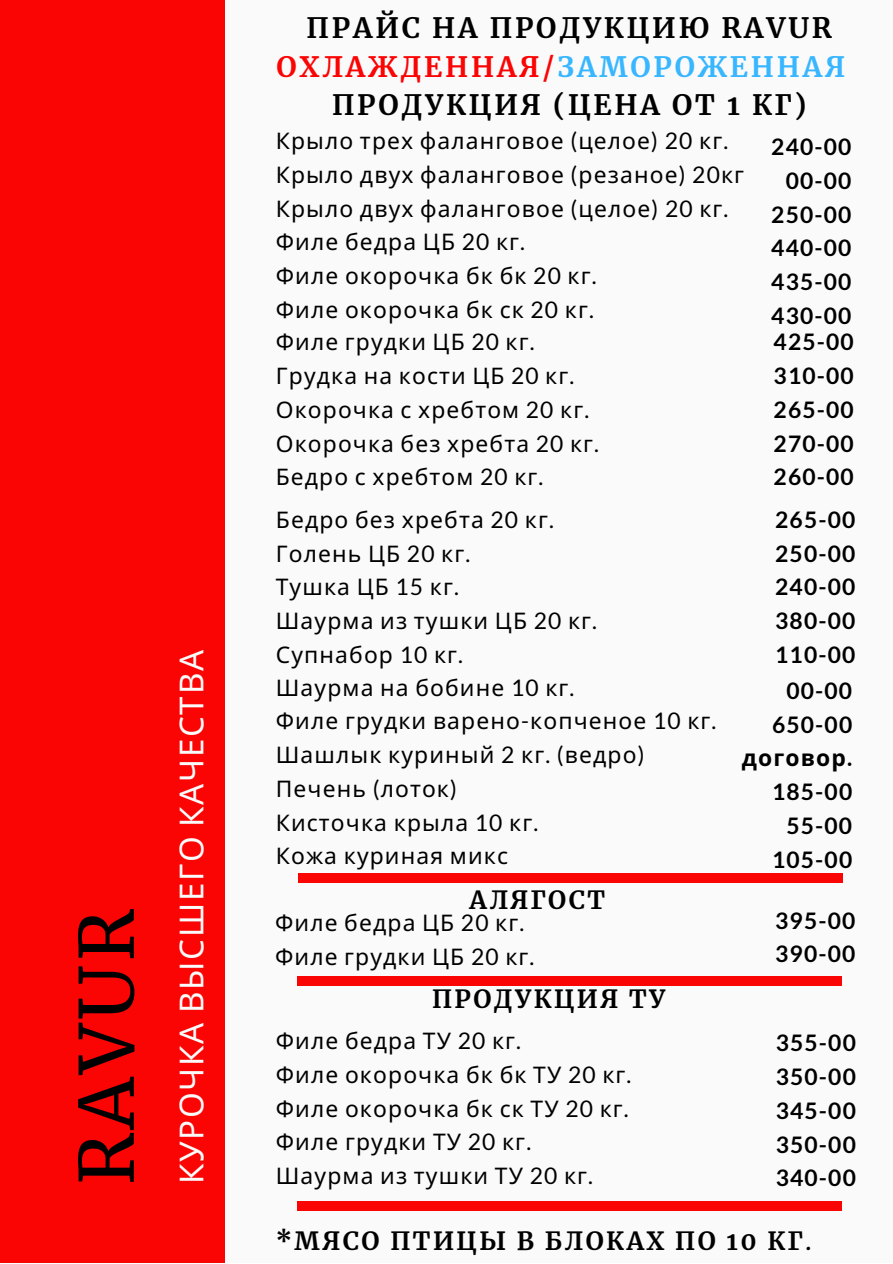
<style>
.page{position:relative;width:893px;height:1264px;background:#fff}
.page>*{position:absolute;margin:0;border:0;box-sizing:border-box;transform-origin:0 0}
.t1{font:74.4px "Merriweather";color:#000}
.t2{font:33px "Noto Sans";letter-spacing:.05em;color:#fafafa}
.t3{font:700 27.75px "Merriweather";letter-spacing:.1em;color:#000}
.t4{font:700 27.75px "Merriweather";letter-spacing:.1em;color:#fa0404}
.t5{font:700 24.75px "Merriweather";letter-spacing:.1em;color:#000}
.t6{font:22.8px "Noto Sans";letter-spacing:.05em;color:#000}
.t7{font:700 22.8px "Lato";letter-spacing:.05em;color:#000}
.t8{font:700 22.8px "Noto Sans";letter-spacing:.05em;color:#000}
.s1{color:#38b6ff}
.s2{font-family:"Lato"}
.s3{font-weight:400}
</style>
<div class="page">
<div style="left:0;top:0;width:892px;height:1262px;background:#fa0404"></div>
<div style="left:226px;top:0;width:666px;height:1262px;background:#fafafa"></div>
<div style="left:298px;top:873px;width:544px;height:9px;background:#fa0404"></div>
<div style="left:297px;top:976px;width:544px;height:9px;background:#fa0404"></div>
<div style="left:297px;top:1200px;width:544px;height:9px;background:#fa0404"></div>
<p class="t1" style="left:61px;top:1185px;width:278px;rotate:-90deg">RAVUR</p>
<p class="t2" style="left:168px;top:1184px;width:535px;rotate:-90deg">КУРОЧКА ВЫСШЕГО КАЧЕСТВА</p>
<p class="t3" style="left:306px;top:11px;width:526px">ПРАЙС НА ПРОДУКЦИЮ RAVUR</p>
<p class="t4" style="left:276px;top:49px;width:570px">ОХЛАЖДЕННАЯ/<span class="s1">ЗАМОРОЖЕННАЯ</span></p>
<p class="t3" style="left:332px;top:87px;width:476px">ПРОДУКЦИЯ (ЦЕНА ОТ 1 КГ)</p>
<p class="t6" style="left:276px;top:125px;width:454px">Крыло трех фаланговое <span class="s2">(</span>целое<span class="s2">) 20</span> кг<span class="s2">.</span></p>
<p class="t6" style="left:276px;top:158px;width:470px">Крыло двух фаланговое <span class="s2">(</span>резаное<span class="s2">) 20</span>кг</p>
<p class="t6" style="left:276px;top:192px;width:454px">Крыло двух фаланговое <span class="s2">(</span>целое<span class="s2">) 20</span> кг<span class="s2">.</span></p>
<p class="t6" style="left:276px;top:226px;width:251px">Филе бедра ЦБ <span class="s2">20</span> кг<span class="s2">.</span></p>
<p class="t6" style="left:276px;top:260px;width:322px">Филе окорочка бк бк <span class="s2">20</span> кг<span class="s2">.</span></p>
<p class="t6" style="left:276px;top:293px;width:319px">Филе окорочка бк ск <span class="s2">20</span> кг<span class="s2">.</span></p>
<p class="t7" style="left:771px;top:133px;width:82px">240-00</p>
<p class="t7" style="left:785px;top:166px;width:67px">00-00</p>
<p class="t7" style="left:771px;top:200px;width:82px">250-00</p>
<p class="t7" style="left:771px;top:234px;width:82px">440-00</p>
<p class="t7" style="left:771px;top:267px;width:82px">435-00</p>
<p class="t7" style="left:771px;top:301px;width:82px">430-00</p>
<p class="t6" style="left:276px;top:326px;width:260px">Филе грудки ЦБ <span class="s2">20</span> кг<span class="s2">.</span></p>
<p class="t6" style="left:276px;top:360px;width:300px">Грудка на кости ЦБ <span class="s2">20</span> кг<span class="s2">.</span></p>
<p class="t6" style="left:276px;top:393px;width:315px">Окорочка с хребтом <span class="s2">20</span> кг<span class="s2">.</span></p>
<p class="t6" style="left:276px;top:427px;width:325px">Окорочка без хребта <span class="s2">20</span> кг<span class="s2">.</span></p>
<p class="t6" style="left:276px;top:461px;width:269px">Бедро с хребтом <span class="s2">20</span> кг<span class="s2">.</span></p>
<p class="t6" style="left:276px;top:503px;width:279px">Бедро без хребта <span class="s2">20</span> кг<span class="s2">.</span></p>
<p class="t6" style="left:276px;top:537px;width:196px">Голень ЦБ <span class="s2">20</span> кг<span class="s2">.</span></p>
<p class="t6" style="left:276px;top:571px;width:185px">Тушка ЦБ <span class="s2">15</span> кг<span class="s2">.</span></p>
<p class="t6" style="left:276px;top:604px;width:323px">Шаурма из тушки ЦБ <span class="s2">20</span> кг<span class="s2">.</span></p>
<p class="t6" style="left:276px;top:638px;width:189px">Супнабор <span class="s2">10</span> кг<span class="s2">.</span></p>
<p class="t6" style="left:276px;top:671px;width:300px">Шаурма на бобине <span class="s2">10</span> кг<span class="s2">.</span></p>
<p class="t6" style="left:276px;top:705px;width:442px">Филе грудки варено<span class="s2">-</span>копченое <span class="s2">10</span> кг<span class="s2">.</span></p>
<p class="t6" style="left:276px;top:738px;width:370px">Шашлык куриный <span class="s2">2</span> кг<span class="s2">. (</span>ведро<span class="s2">)</span></p>
<p class="t6" style="left:276px;top:772px;width:183px">Печень <span class="s2">(</span>лоток<span class="s2">)</span></p>
<p class="t6" style="left:276px;top:806px;width:264px">Кисточка крыла <span class="s2">10</span> кг<span class="s2">.</span></p>
<p class="t6" style="left:276px;top:840px;width:234px">Кожа куриная микс</p>
<p class="t5" style="left:469px;top:885px;width:137px">АЛЯГОСТ</p>
<p class="t6" style="left:275px;top:906px;width:251px">Филе бедра ЦБ <span class="s2">20</span> кг<span class="s2">.</span></p>
<p class="t6" style="left:275px;top:940px;width:261px">Филе грудки ЦБ <span class="s2">20</span> кг<span class="s2">.</span></p>
<p class="t5" style="left:432px;top:983px;width:235px">ПРОДУКЦИЯ ТУ</p>
<p class="t6" style="left:276px;top:1024px;width:247px">Филе бедра ТУ <span class="s2">20</span> кг<span class="s2">.</span></p>
<p class="t6" style="left:276px;top:1058px;width:357px">Филе окорочка бк бк ТУ <span class="s2">20</span> кг<span class="s2">.</span></p>
<p class="t6" style="left:276px;top:1092px;width:354px">Филе окорочка бк ск ТУ <span class="s2">20</span> кг<span class="s2">.</span></p>
<p class="t6" style="left:276px;top:1125px;width:257px">Филе грудки ТУ <span class="s2">20</span> кг<span class="s2">.</span></p>
<p class="t6" style="left:276px;top:1159px;width:319px">Шаурма из тушки ТУ <span class="s2">20</span> кг<span class="s2">.</span></p>
<p class="t7" style="left:773px;top:328px;width:82px">425-00</p>
<p class="t7" style="left:773px;top:361px;width:82px">310-00</p>
<p class="t7" style="left:773px;top:395px;width:82px">265-00</p>
<p class="t7" style="left:773px;top:429px;width:82px">270-00</p>
<p class="t7" style="left:773px;top:463px;width:82px">260-00</p>
<p class="t7" style="left:775px;top:505px;width:82px">265-00</p>
<p class="t7" style="left:775px;top:539px;width:82px">250-00</p>
<p class="t7" style="left:775px;top:573px;width:82px">240-00</p>
<p class="t7" style="left:775px;top:606px;width:82px">380-00</p>
<p class="t7" style="left:775px;top:640px;width:82px">110-00</p>
<p class="t7" style="left:786px;top:676px;width:67px">00-00</p>
<p class="t7" style="left:772px;top:710px;width:82px">650-00</p>
<p class="t8" style="left:741px;top:742px;width:112px">договор<span class="s2">.</span></p>
<p class="t7" style="left:772px;top:777px;width:82px">185-00</p>
<p class="t7" style="left:786px;top:811px;width:67px">55-00</p>
<p class="t7" style="left:772px;top:845px;width:82px">105-00</p>
<p class="t7" style="left:775px;top:906px;width:82px">395-00</p>
<p class="t7" style="left:775px;top:939px;width:82px">390-00</p>
<p class="t7" style="left:775px;top:1028px;width:82px">355-00</p>
<p class="t7" style="left:775px;top:1062px;width:82px">350-00</p>
<p class="t7" style="left:775px;top:1096px;width:82px">345-00</p>
<p class="t7" style="left:775px;top:1130px;width:82px">350-00</p>
<p class="t7" style="left:775px;top:1163px;width:82px">340-00</p>
<p class="t5" style="left:276px;top:1225px;width:537px">*МЯСО ПТИЦЫ В БЛОКАХ ПО 10 КГ<span class="s3">.</span></p>
</div>
